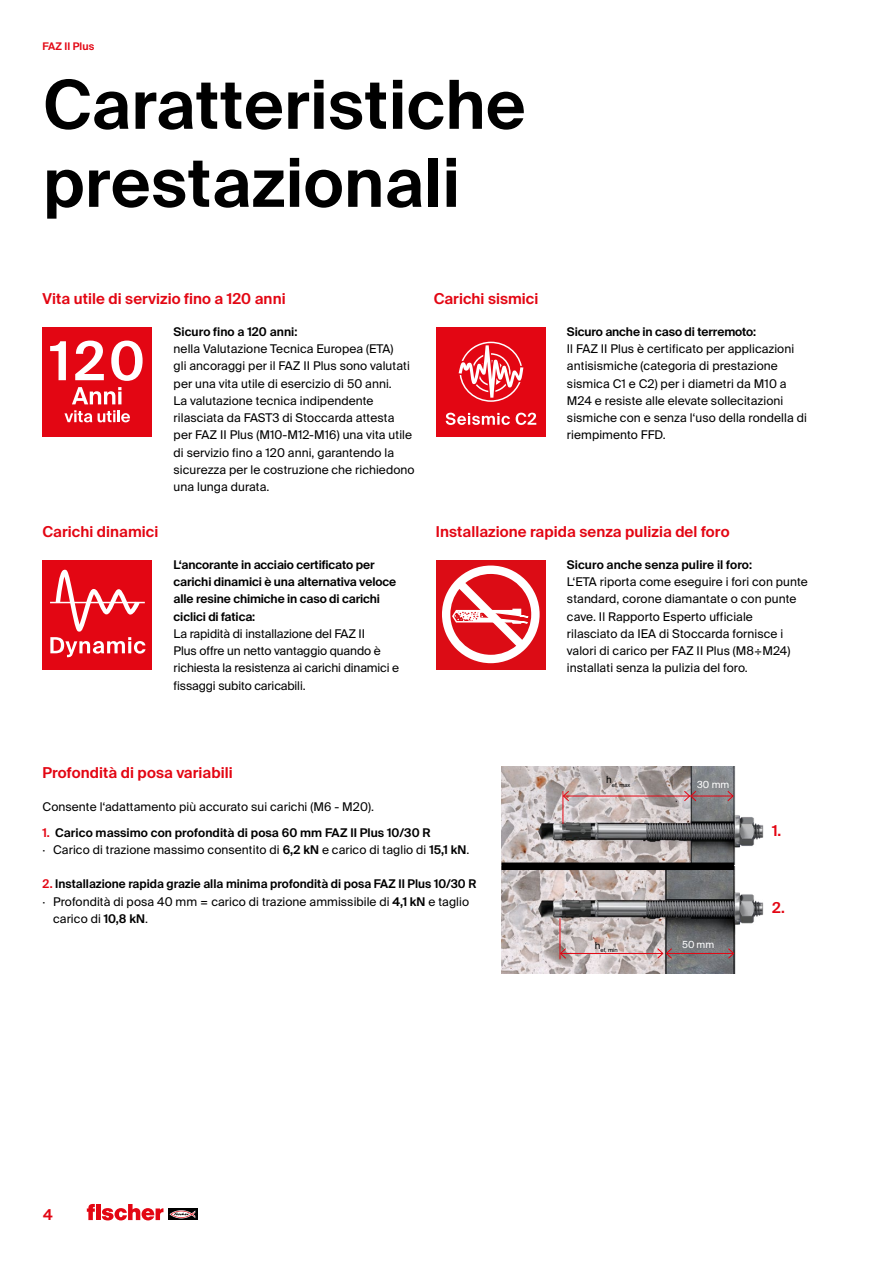
<style>
.page{position:relative;width:893px;height:1263px;background:#fff}
.page>*{position:absolute;margin:0;border:0;box-sizing:border-box;transform-origin:0 0}
.t1{font:600 67.5px/78px "fischerstrong";letter-spacing:.005em;color:#000}
.t2{font:600 53.7px "fischerstrong";color:#fff}
.t3{font:600 15px "fischerstrong";letter-spacing:.005em;color:#e30613}
.t4{font:12px/17.2px "fischerstrong";letter-spacing:.005em;color:#000}
.t5{font:600 12px/17.2px "fischerstrong";color:#000}
.t6{font:600 10.5px "fischerstrong";letter-spacing:.005em;color:#e30613}
.t7{font:9.75px "fischerstrong";color:#fff}
.t8{font:5.7px "fischerstrong";color:#000}
.s1{color:#e30613}
.s2{font-weight:400}
.s3{font-weight:600}
</style>
<div class="page">
<svg style="left:168px;top:1208px;width:29px;height:12px"></svg>
<svg style="left:169px;top:1210px;width:26px;height:8px"></svg>
<svg style="left:87px;top:1204px;width:76px;height:16px"></svg>
<img style="left:501px;top:866px;width:263px;height:107px">
<img style="left:501px;top:767px;width:263px;height:97px">
<hr style="left:563px;top:791px;width:1px;height:33px;background:#e30613">
<hr style="left:560px;top:918px;width:1px;height:41px;background:#e30613">
<hr style="left:563px;top:796px;width:127px;height:1px;background:#e30613">
<svg style="left:562px;top:790px;width:8px;height:12px"></svg>
<hr style="left:560px;top:953px;width:103px;height:1px;background:#e30613">
<svg style="left:559px;top:947px;width:8px;height:12px"></svg>
<hr style="left:691px;top:796px;width:42px;height:1px;background:#e30613">
<svg style="left:727px;top:790px;width:7px;height:12px"></svg>
<svg style="left:683px;top:790px;width:14px;height:12px"></svg>
<hr style="left:666px;top:953px;width:68px;height:1px;background:#e30613">
<svg style="left:727px;top:947px;width:8px;height:12px"></svg>
<svg style="left:656px;top:947px;width:17px;height:12px"></svg>
<div style="left:501px;top:862px;width:233px;height:8px;background:#000"></div>
<div style="left:42px;top:327px;width:110px;height:110px;background:#e30613"></div>
<svg style="left:72px;top:387px;width:49px;height:17px"></svg>
<svg style="left:64px;top:410px;width:28px;height:12px"></svg>
<svg style="left:98px;top:410px;width:32px;height:12px"></svg>
<div style="left:436px;top:327px;width:110px;height:110px;background:#e30613"></div>
<svg style="left:446px;top:413px;width:64px;height:12px"></svg>
<svg style="left:516px;top:413px;width:20px;height:12px"></svg>
<svg style="left:459px;top:342px;width:64px;height:60px"></svg>
<div style="left:42px;top:560px;width:110px;height:110px;background:#e30613"></div>
<svg style="left:50px;top:570px;width:96px;height:87px"></svg>
<div style="left:436px;top:560px;width:110px;height:110px;background:#dc0c15"></div>
<svg style="left:442px;top:565px;width:98px;height:98px"></svg>
<p class="t6" style="left:43px;top:41px;width:53px">FAZ II Plus</p>
<h1 class="t1" style="left:43px;top:66px;width:484px">Caratteristiche prestazionali</h1>
<p class="t3" style="left:42px;top:290px;width:245px">Vita utile di servizio fino a 120 anni</p>
<p class="t3" style="left:434px;top:290px;width:106px">Carichi sismici</p>
<h2 class="t2" style="left:50px;top:330px;width:96px">120</h2>
<p class="t5" style="left:174px;top:323px;width:125px">Sicuro fino a 120 anni:</p>
<p class="t4" style="left:174px;top:340px;width:242px">nella Valutazione Tecnica Europea (ETA)<br>gli ancoraggi per il FAZ II Plus sono valutati per una vita utile di esercizio di 50 anni.<br>La valutazione tecnica indipendente rilasciata da FAST3 di Stoccarda attesta per FAZ II Plus (M10-M12-M16) una vita utile di servizio fino a 120 anni, garantendo la sicurezza per le costruzione che richiedono una lunga durata.</p>
<p class="t5" style="left:567px;top:323px;width:191px">Sicuro anche in caso di terremoto:</p>
<p class="t4" style="left:567px;top:340px;width:241px">Il FAZ II Plus è certificato per applicazioni antisismiche (categoria di prestazione sismica C1 e C2) per i diametri da M10 a M24 e resiste alle elevate sollecitazioni sismiche con e senza l‘uso della rondella di riempimento FFD.</p>
<p class="t3" style="left:43px;top:523px;width:117px">Carichi dinamici</p>
<p class="t5" style="left:174px;top:556px;width:224px">L‘ancorante in acciaio certificato per carichi dinamici è una alternativa veloce alle resine chimiche in caso di carichi ciclici di fatica:</p>
<p class="t4" style="left:174px;top:625px;width:227px">La rapidità di installazione del FAZ II<br>Plus offre un netto vantaggio quando è richiesta la resistenza ai carichi dinamici e fissaggi subito caricabili.</p>
<p class="t3" style="left:43px;top:764px;width:192px">Profondità di posa variabili</p>
<p class="t4" style="left:43px;top:798px;width:333px">Consente l‘adattamento più accurato sui carichi (M6 - M20).</p>
<p class="t3" style="left:436px;top:523px;width:295px">Installazione rapida senza pulizia del foro</p>
<p class="t5" style="left:567px;top:556px;width:187px">Sicuro anche senza pulire il foro:</p>
<p class="t4" style="left:567px;top:573px;width:242px">L‘ETA riporta come eseguire i fori con punte standard, corone diamantate o con punte cave. Il Rapporto Esperto ufficiale<br>rilasciato da IEA di Stoccarda fornisce i valori di carico per FAZ II Plus (M8÷M24) installati senza la pulizia del foro.</p>
<p class="t8" style="left:606px;top:781px;width:26px"><sup>h</sup>ef, max</p>
<p class="t7" style="left:697px;top:779px;width:34px">30 mm</p>
<p class="t5" style="left:43px;top:824px;width:428px"><span class="s1">1.</span> Carico massimo con profondità di posa 60 mm FAZ II Plus 10/30 R<br><span class="s2">· Carico di trazione massimo consentito di</span> 6,2 kN <span class="s2">e carico di taglio di</span> 15,1 kN<span class="s2">.</span></p>
<p class="t5" style="left:43px;top:876px;width:435px"><span class="s1">2.</span> Installazione rapida grazie alla minima profondità di posa FAZ II Plus 10/30 R</p>
<p class="t4" style="left:43px;top:893px;width:428px">· Profondità di posa 40 mm = carico di trazione ammissibile di <span class="s3">4,1 kN</span> e taglio</p>
<p class="t4" style="left:53px;top:910px;width:96px">carico di <span class="s3">10,8 kN</span>.</p>
<p class="t3" style="left:43px;top:1206px;width:11px">4</p>
<p class="t8" style="left:595px;top:947px;width:24px"><sup>h</sup>ef, min</p>
<p class="t7" style="left:682px;top:939px;width:34px">50 mm</p>
<p class="t3" style="left:772px;top:821px;width:11px">1.</p>
<p class="t3" style="left:772px;top:899px;width:14px">2.</p>
</div>
